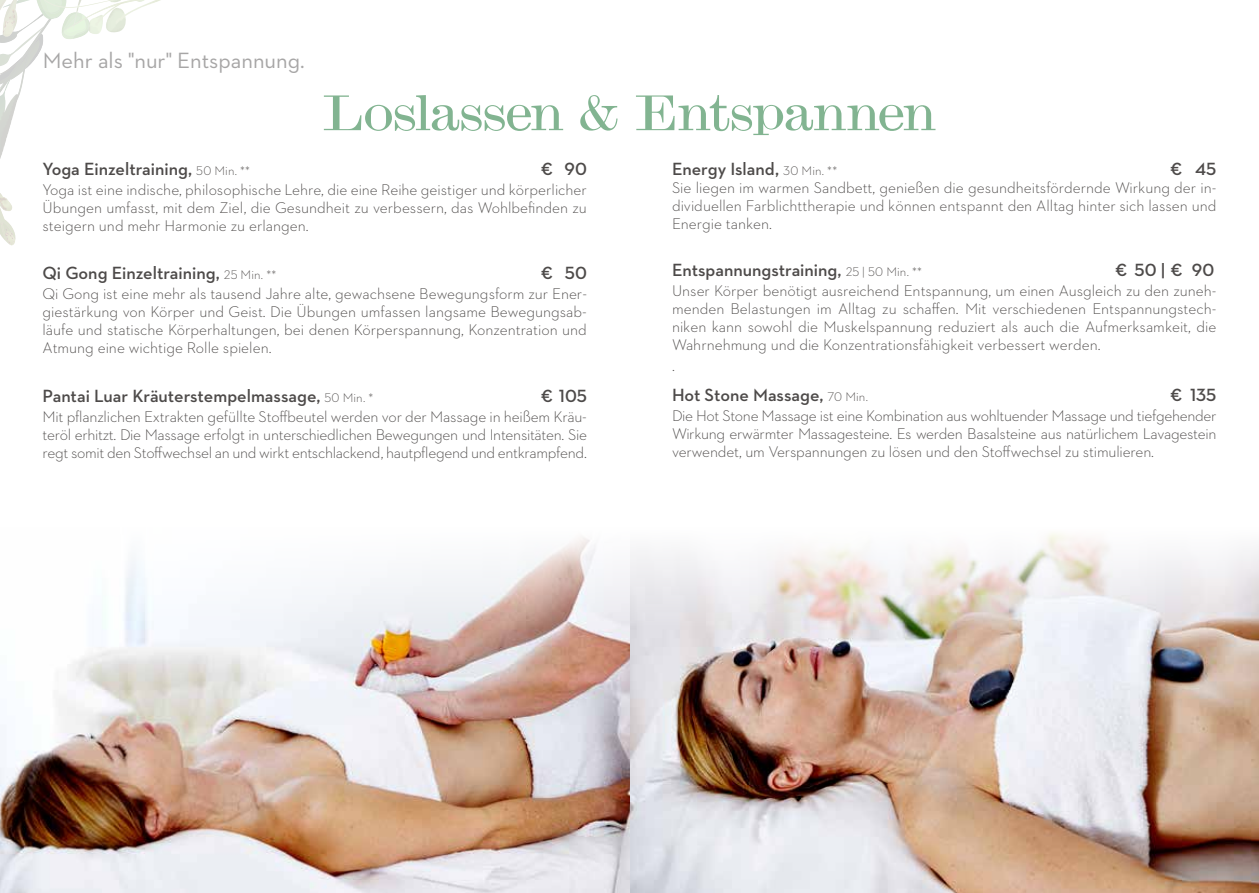
<style>
.page{position:relative;width:1259px;height:893px;background:#fff}
.page>*{position:absolute;margin:0;border:0;box-sizing:border-box;transform-origin:0 0}
.t1{font:47.25px "Monotype Modern Wide";letter-spacing:-.035em;color:#82b491;scale:1.11 1}
.t2{font:22.5px "Neutraface 2 Text";color:#a7a6a6}
.t3{font:600 18px "Neutraface 2 Text";color:#4d4a49}
.t4{font:300 15.75px/18px "Neutraface 2 Text";color:#4d4a49;text-align:justify}
.s1{font-weight:300;font-size:12.75px}
</style>
<div class="page">
<svg style="left:0;top:0;width:85px;height:246px"></svg>
<img style="left:40px;top:0;width:33px;height:30px">
<img style="left:0;top:48px;width:28px;height:177px">
<img style="left:73px;top:0;width:88px;height:34px">
<img style="left:0;top:533px;width:1259px;height:360px">
<h2 class="t2" style="left:43px;top:46px;width:263px">Mehr als "nur" Entspannung.</h2>
<h1 class="t1" style="left:322px;top:83px;width:555px">Loslassen &amp; Entspannen</h1>
<p class="t3" style="left:43px;top:158px;width:209px">Yoga Einzeltraining, <span class="s1">50 Min. **</span></p>
<p class="t3" style="left:541px;top:158px;width:47px">€ 90</p>
<p class="t4" style="left:43px;top:181px;width:546px">Yoga ist eine indische, philosophische Lehre, die eine Reihe geistiger und körperlicher Übungen umfasst, mit dem Ziel, die Gesundheit zu verbessern, das Wohlbefinden zu steigern und mehr Harmonie zu erlangen.</p>
<p class="t3" style="left:43px;top:262px;width:235px">Qi Gong Einzeltraining, <span class="s1">25 Min. **</span></p>
<p class="t3" style="left:541px;top:262px;width:47px">€ 50</p>
<p class="t4" style="left:43px;top:285px;width:546px">Qi Gong ist eine mehr als tausend Jahre alte, gewachsene Bewegungsform zur Ener&shy;giestärkung von Körper und Geist. Die Übungen umfassen langsame Bewegungsab&shy;läufe und statische Körperhaltungen, bei denen Körperspannung, Konzentration und Atmung eine wichtige Rolle spielen.</p>
<p class="t3" style="left:43px;top:384px;width:332px">Pantai Luar Kräuterstempelmassage, <span class="s1">50 Min. *</span></p>
<p class="t3" style="left:541px;top:384px;width:47px">€ 105</p>
<p class="t4" style="left:43px;top:407px;width:546px">Mit pflanzlichen Extrakten gefüllte Stoffbeutel werden vor der Massage in heißem Kräu&shy;teröl erhitzt. Die Massage erfolgt in unterschiedlichen Bewegungen und Intensitäten. Sie regt somit den Stoffwechsel an und wirkt entschlackend, hautpflegend und entkrampfend.</p>
<p class="t3" style="left:672px;top:157px;width:167px">Energy Island, <span class="s1">30 Min. **</span></p>
<p class="t3" style="left:1170px;top:157px;width:47px">€ 45</p>
<p class="t4" style="left:672px;top:178px;width:546px">Sie liegen im warmen Sandbett, genießen die gesundheitsfördernde Wirkung der in&shy;dividuellen Farblichttherapie und können entspannt den Alltag hinter sich lassen und Energie tanken.</p>
<p class="t3" style="left:672px;top:259px;width:251px">Entspannungstraining, <span class="s1">25 | 50 Min. **</span></p>
<p class="t3" style="left:1115px;top:259px;width:100px">€ 50 |€ 90</p>
<p class="t4" style="left:672px;top:282px;width:546px">Unser Körper benötigt ausreichend Entspannung, um einen Ausgleich zu den zuneh&shy;menden Belastungen im Alltag zu schaffen. Mit verschiedenen Entspannungstech&shy;niken kann sowohl die Muskelspannung reduziert als auch die Aufmerksamkeit, die Wahrnehmung und die Konzentrationsfähigkeit verbessert werden.</p>
<p class="t4" style="left:672px;top:356px;width:4px">.</p>
<p class="t3" style="left:672px;top:383px;width:197px">Hot Stone Massage, <span class="s1">70 Min.</span></p>
<p class="t3" style="left:1170px;top:383px;width:47px">€ 135</p>
<p class="t4" style="left:672px;top:406px;width:546px">Die Hot Stone Massage ist eine Kombination aus wohltuender Massage und tiefgehender Wirkung erwärmter Massagesteine. Es werden Basalsteine aus natürlichem Lavagestein verwendet, um Verspannungen zu lösen und den Stoffwechsel zu stimulieren.</p>
</div>
